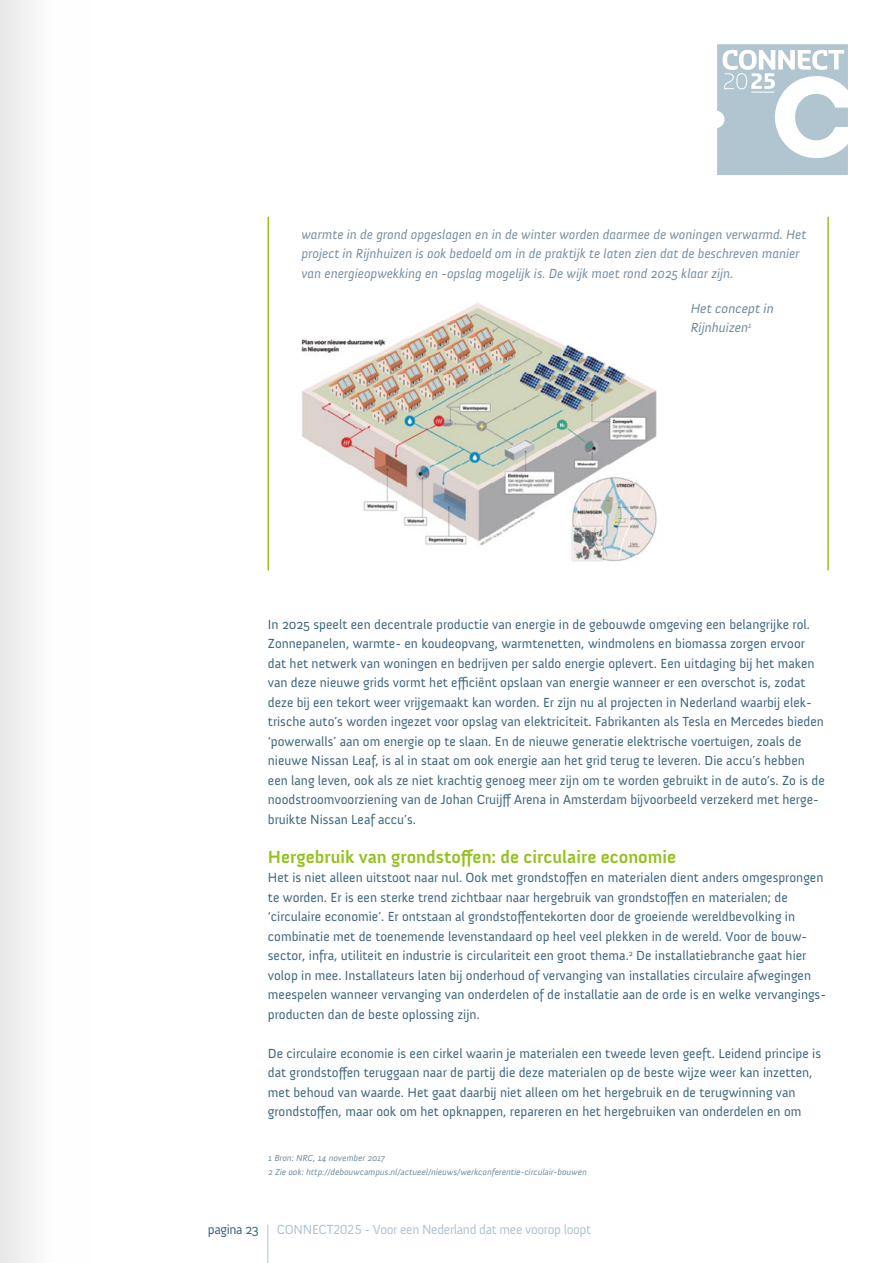
<style>
.page{position:relative;width:893px;height:1263px;background:#fff}
.page>*{position:absolute;margin:0;border:0;box-sizing:border-box;transform-origin:0 0}
.t1{font:700 18px "Anivers";color:#95c11f}
.t2{font:13.5px/19.5px "Anivers";color:#3d667e}
.t3{font:italic 13.5px/19.5px "Anivers";color:#748ca0}
.t4{font:13.5px "Anivers";letter-spacing:-.025em;color:#b0c5d0}
.t5{font:italic 13.5px/19.5px "Anivers";color:#6e8c98}
.t6{font:italic 9px/13.5px "Anivers";color:#748ca0}
</style>
<div class="page">
<div style="left:0;top:0;width:91px;height:1263px;background:linear-gradient(to right,#ebebeb,#fff)"></div>
<svg style="left:717px;top:44px;width:131px;height:131px"></svg>
<hr style="left:267px;top:1224px;width:1px;height:39px;background:#b0c5d0">
<hr style="left:267px;top:217px;width:2px;height:353px;background:#95c11f">
<hr style="left:827px;top:217px;width:2px;height:353px;background:#95c11f">
<img style="left:302px;top:303px;width:355px;height:259px">
<p class="t3" style="left:302px;top:225px;width:506px">warmte in de grond opgeslagen en in de winter worden daarmee de woningen verwarmd. Het project in Rijnhuizen is ook bedoeld om in de praktijk te laten zien dat de beschreven manier van energieopwekking en -opslag mogelijk is. De wijk moet rond 2025 klaar zijn.</p>
<p class="t5" style="left:690px;top:299px;width:87px">Het concept in<br>Rijnhuizen<sup>1</sup></p>
<p class="t2" style="left:268px;top:615px;width:558px">In 2025 speelt een decentrale productie van energie in de gebouwde omgeving een belangrijke rol.<br>Zonnepanelen, warmte- en koudeopvang, warmtenetten, windmolens en biomassa zorgen ervoor dat het netwerk van woningen en bedrijven per saldo energie oplevert. Een uitdaging bij het maken van deze nieuwe grids vormt het efficiënt opslaan van energie wanneer er een overschot is, zodat deze bij een tekort weer vrijgemaakt kan worden. Er zijn nu al projecten in Nederland waarbij elek&shy;trische auto’s worden ingezet voor opslag van elektriciteit. Fabrikanten als Tesla en Mercedes bieden ‘powerwalls’ aan om energie op te slaan. En de nieuwe generatie elektrische voertuigen, zoals de nieuwe Nissan Leaf, is al in staat om ook energie aan het grid terug te leveren. Die accu’s hebben een lang leven, ook als ze niet krachtig genoeg meer zijn om te worden gebruikt in de auto’s. Zo is de noodstroomvoorziening van de Johan Cruijff Arena in Amsterdam bijvoorbeeld verzekerd met herge&shy;bruikte Nissan Leaf accu’s.</p>
<h1 class="t1" style="left:268px;top:847px;width:410px">Hergebruik van grondstoffen: de circulaire economie</h1>
<p class="t2" style="left:268px;top:868px;width:560px">Het is niet alleen uitstoot naar nul. Ook met grondstoffen en materialen dient anders omgesprongen te worden. Er is een sterke trend zichtbaar naar hergebruik van grondstoffen en materialen; de ‘circulaire economie’. Er ontstaan al grondstoffentekorten door de groeiende wereldbevolking in combinatie met de toenemende levenstandaard op heel veel plekken in de wereld. Voor de bouw&shy;sector, infra, utiliteit en industrie is circulariteit een groot thema.<sup>2</sup> De installatiebranche gaat hier volop in mee. Installateurs laten bij onderhoud of vervanging van installaties circulaire afwegingen meespelen wanneer vervanging van onderdelen of de installatie aan de orde is en welke vervangings&shy;producten dan de beste oplossing zijn.</p>
<p class="t2" style="left:268px;top:1044px;width:555px">De circulaire economie is een cirkel waarin je materialen een tweede leven geeft. Leidend principe is dat grondstoffen teruggaan naar de partij die deze materialen op de beste wijze weer kan inzetten, met behoud van waarde. Het gaat daarbij niet alleen om het hergebruik en de terugwinning van grondstoffen, maar ook om het opknappen, repareren en het hergebruiken van onderdelen en om</p>
<p class="t6" style="left:268px;top:1152px;width:322px">1 Bron:NRC,14 november2017<br>2 Zie ook:http://debouwcampus.nl/actueel/nieuws/werkconferentie-circulair-bouwen</p>
<p class="t2" style="left:208px;top:1219px;width:53px">pagina 23</p>
<p class="t4" style="left:277px;top:1221px;width:316px">CONNECT2025 - Voor een Nederland dat mee voorop loopt</p>
</div>
